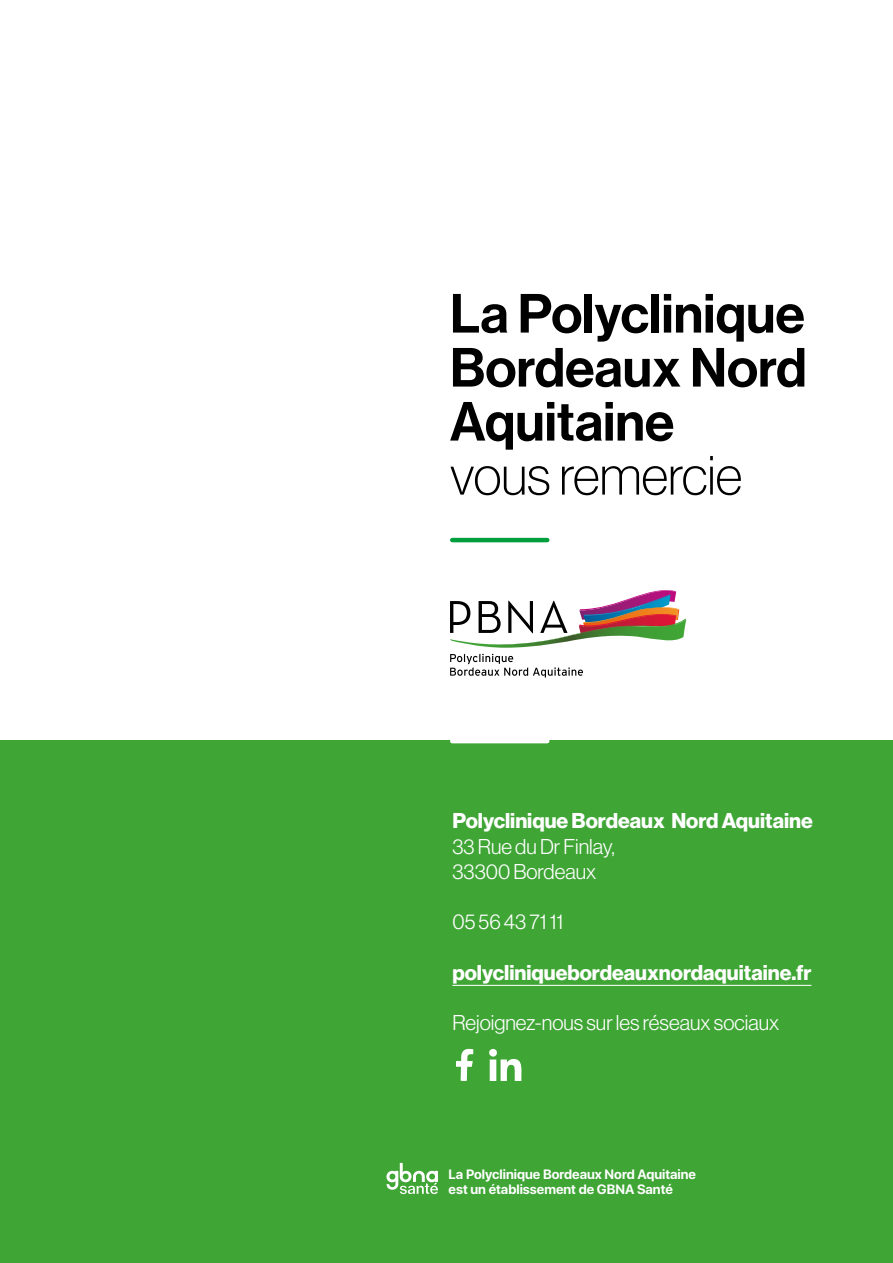
<style>
.page{position:relative;width:893px;height:1263px;background:#fff}
.page>*{position:absolute;margin:0;border:0;box-sizing:border-box;transform-origin:0 0}
.t1{font:54px/54px "Neue Haas Display Mediu";color:#000;text-align:justify}
.t2{font:100 54px "Neue Haas Display";color:#000}
.t3{font:300 21px/25.2px "Neue Haas Display";color:#fff}
.t4{font:700 21px "Neue Haas Display";color:#fff}
.t5{font:700 13.5px/15px "SF Pro Display";color:#fff}
</style>
<div class="page">
<div style="left:0;top:740px;width:893px;height:523px;background:#3fa535"></div>
<hr style="left:452px;top:739px;width:95px;height:4px;background:#fff">
<hr style="left:452px;top:985px;width:359px;height:1px;background:#fff">
<svg style="left:456px;top:1049px;width:17px;height:32px"></svg>
<svg style="left:489px;top:1049px;width:33px;height:32px"></svg>
<svg style="left:386px;top:1163px;width:52px;height:31px"></svg>
<hr style="left:452px;top:538px;width:95px;height:4px;background:#009e3c">
<svg style="left:450px;top:590px;width:236px;height:88px"></svg>
<h1 class="t1" style="left:450px;top:288px;width:358px">La Polyclinique Bordeaux Nord Aquitaine</h1>
<h1 class="t2" style="left:450px;top:445px;width:294px">vous remercie</h1>
<h2 class="t4" style="left:452px;top:809px;width:362px">Polyclinique Bordeaux Nord Aquitaine</h2>
<h2 class="t3" style="left:452px;top:834px;width:164px">33 Rue du Dr Finlay,<br>33300 Bordeaux</h2>
<h2 class="t3" style="left:452px;top:909px;width:112px">05 56 43 71 11</h2>
<h2 class="t4" style="left:452px;top:960px;width:360px">polycliniquebordeauxnordaquitaine.fr</h2>
<h2 class="t3" style="left:452px;top:1010px;width:328px">Rejoignez-nous sur les réseaux sociaux</h2>
<p class="t5" style="left:449px;top:1166px;width:249px">La Polyclinique Bordeaux Nord Aquitaine est un établissement de GBNA Santé</p>
<p class="t5" style="left:605px;top:1166px;width:68px">Rive Droite</p>
</div>
